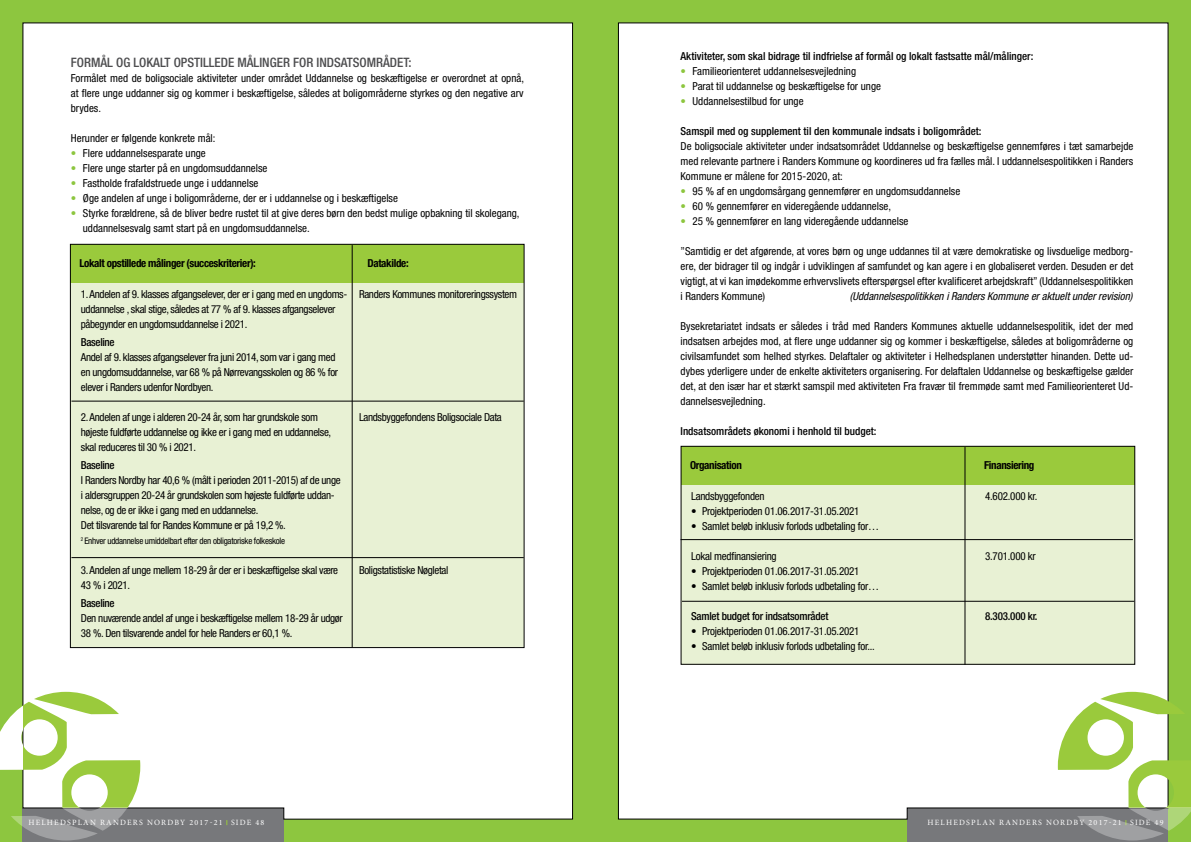
<style>
.page{position:relative;width:1191px;height:842px;background:#8dc63f}
.page>*{position:absolute;margin:0;border:0;box-sizing:border-box;transform-origin:0 0}
.t1{font:500 condensed 13px "Helvetica Neue";color:#4d4d4f}
.t2{font:condensed 11px/15px "Helvetica Neue";letter-spacing:-.02em;color:#000;text-align:justify}
.t3{font:condensed 11px "Helvetica Neue";color:#000}
.t4{font:500 condensed 11px "Helvetica Neue";color:#000}
.t5{font:700 condensed 11px "Helvetica Neue";letter-spacing:-.03em;color:#000}
.t6{font:italic condensed 11px "Helvetica Neue";color:#000}
.t7{font:500 condensed 11px "Helvetica Neue";letter-spacing:-.02em;color:#000}
.t8{font:500 condensed 11px "Helvetica Neue";letter-spacing:-.03em;color:#000}
.t9{font:condensed 9px "Helvetica Neue";letter-spacing:-.03em;color:#000}
.t10{font:8px "Minion Pro";letter-spacing:.15em;color:#fff}
.s1{color:#8dc63f}
</style>
<div class="page">
<div style="left:23px;top:808px;width:261px;height:34px;background:#77787b"></div>
<div style="left:907px;top:808px;width:261px;height:34px;background:#77787b"></div>
<div style="left:22px;top:22px;width:551px;height:798px;background:#fff"></div>
<div style="left:618px;top:22px;width:550px;height:798px;background:#fff"></div>
<svg style="left:0;top:692px;width:140px;height:148px"></svg>
<svg style="left:1057px;top:692px;width:134px;height:148px"></svg>
<div style="left:70px;top:282px;width:454px;height:365px;background:#e8f1d4"></div>
<div style="left:70px;top:244px;width:454px;height:39px;background:#9aca3c"></div>
<hr style="left:352px;top:245px;width:1px;height:402px;background:#000">
<hr style="left:71px;top:401px;width:453px;height:1px;background:#000">
<hr style="left:71px;top:557px;width:453px;height:1px;background:#000">
<div style="left:681px;top:484px;width:453px;height:181px;background:#e8f1d4"></div>
<div style="left:681px;top:446px;width:453px;height:39px;background:#9aca3c"></div>
<div style="left:680px;top:446px;width:455px;height:219px;border:1px solid #000"></div>
<hr style="left:964px;top:447px;width:1px;height:218px;background:#000">
<hr style="left:680px;top:539px;width:452px;height:1px;background:#000">
<hr style="left:682px;top:601px;width:452px;height:1px;background:#000">
<p class="t1" style="left:71px;top:55px;width:342px">FORMÅL OG LOKALT OPSTILLEDE MÅLINGER FOR INDSATSOMRÅDET:</p>
<p class="t2" style="left:71px;top:70px;width:454px">Formålet med de boligsociale aktiviteter under området Uddannelse og beskæftigelse er overordnet at opnå, at flere unge uddanner sig og kommer i beskæftigelse, således at boligområderne styrkes og den negative arv brydes.</p>
<p class="t3" style="left:71px;top:132px;width:146px">Herunder er følgende konkrete mål:</p>
<p class="t3" style="left:71px;top:147px;width:136px"><span class="s1">•</span> Flere uddannelsesparate unge</p>
<p class="t3" style="left:71px;top:162px;width:198px"><span class="s1">•</span> Flere unge starter på en ungdomsuddannelse</p>
<p class="t3" style="left:71px;top:177px;width:189px"><span class="s1">•</span> Fastholde frafaldstruede unge i uddannelse</p>
<p class="t3" style="left:71px;top:192px;width:328px"><span class="s1">•</span> Øge andelen af unge i boligområderne, der er i uddannelse og i beskæftigelse</p>
<p class="t3" style="left:71px;top:207px;width:450px"><span class="s1">•</span> Styrke forældrene, så de bliver bedre rustet til at give deres børn den bedst mulige opbakning til skolegang,</p>
<p class="t3" style="left:83px;top:222px;width:228px">uddannelsesvalg samt start på en ungdomsuddannelse.</p>
<p class="t5" style="left:79px;top:257px;width:178px">Lokalt opstillede målinger (succeskriterier):</p>
<p class="t5" style="left:367px;top:257px;width:43px">Datakilde:</p>
<p class="t2" style="left:81px;top:286px;width:438px">1. Andelen af 9. klasses afgangselever, der er i gang med en ungdoms- Randers Kommunes monitoreringssystem</p>
<p class="t2" style="left:81px;top:301px;width:256px">uddannelse , skal stige, således at 77 % af 9. klasses afgangselever</p>
<p class="t2" style="left:81px;top:316px;width:168px">påbegynder en ungdomsuddannelse i 2021.</p>
<p class="t8" style="left:81px;top:335px;width:35px">Baseline</p>
<p class="t2" style="left:81px;top:349px;width:256px">Andel af 9. klasses afgangselever fra juni 2014, som var i gang med</p>
<p class="t2" style="left:81px;top:364px;width:259px">en ungdomsuddannelse, var 68 % på Nørrevangsskolen og 86 % for</p>
<p class="t2" style="left:81px;top:379px;width:134px">elever i Randers udenfor Nordbyen.</p>
<p class="t2" style="left:81px;top:409px;width:239px">2. Andelen af unge i alderen 20-24 år, som har grundskole som</p>
<p class="t2" style="left:359px;top:409px;width:144px">Landsbyggefondens Boligsociale Data</p>
<p class="t2" style="left:81px;top:424px;width:252px">højeste fuldførte uddannelse og ikke er i gang med en uddannelse,</p>
<p class="t2" style="left:81px;top:439px;width:117px">skal reduceres til 30 % i 2021.</p>
<p class="t8" style="left:81px;top:458px;width:35px">Baseline</p>
<p class="t2" style="left:81px;top:472px;width:261px">I Randers Nordby har 40,6 % (målt i perioden 2011-2015) af de unge</p>
<p class="t2" style="left:81px;top:487px;width:255px">i aldersgruppen 20-24 år grundskolen som højeste fuldførte uddan-</p>
<p class="t2" style="left:81px;top:502px;width:179px">nelse, og de er ikke i gang med en uddannelse.</p>
<p class="t2" style="left:81px;top:517px;width:206px">Det tilsvarende tal for Randes Kommune er på 19,2 %.</p>
<p class="t9" style="left:81px;top:535px;width:206px"><sup>2</sup> Enhver uddannelse umiddelbart efter den obligatoriske folkeskole</p>
<p class="t2" style="left:81px;top:562px;width:259px">3. Andelen af unge mellem 18-29 år der er i beskæftigelse skal være</p>
<p class="t2" style="left:359px;top:562px;width:91px">Boligstatistiske Nøgletal</p>
<p class="t2" style="left:81px;top:577px;width:51px">43 % i 2021.</p>
<p class="t8" style="left:81px;top:596px;width:35px">Baseline</p>
<p class="t2" style="left:81px;top:610px;width:263px">Den nuværende andel af unge i beskæftigelse mellem 18-29 år udgør</p>
<p class="t2" style="left:81px;top:625px;width:213px">38 %. Den tilsvarende andel for hele Randers er 60,1 %.</p>
<p class="t4" style="left:680px;top:49px;width:354px">Aktiviteter, som skal bidrage til indfrielse af formål og lokalt fastsatte mål/målinger:</p>
<p class="t3" style="left:680px;top:64px;width:177px"><span class="s1">•</span> Familieorienteret uddannelsesvejledning</p>
<p class="t3" style="left:680px;top:79px;width:202px"><span class="s1">•</span> Parat til uddannelse og beskæftigelse for unge</p>
<p class="t3" style="left:680px;top:94px;width:124px"><span class="s1">•</span> Uddannelsestilbud for unge</p>
<p class="t4" style="left:680px;top:124px;width:302px">Samspil med og supplement til den kommunale indsats i boligområdet:</p>
<p class="t2" style="left:680px;top:138px;width:454px">De boligsociale aktiviteter under indsatsområdet Uddannelse og beskæftigelse gennemføres i tæt samarbejde med relevante partnere i Randers Kommune og koordineres ud fra fælles mål. I uddannelsespolitikken i Randers Kommune er målene for 2015-2020, at:</p>
<p class="t3" style="left:680px;top:184px;width:281px"><span class="s1">•</span> 95 % af en ungdomsårgang gennemfører en ungdomsuddannelse</p>
<p class="t3" style="left:680px;top:199px;width:212px"><span class="s1">•</span> 60 % gennemfører en videregående uddannelse,</p>
<p class="t3" style="left:680px;top:214px;width:229px"><span class="s1">•</span> 25 % gennemfører en lang videregående uddannelse</p>
<p class="t2" style="left:680px;top:243px;width:454px">”Samtidig er det afgørende, at vores børn og unge uddannes til at være demokratiske og livsduelige medborg&shy;ere, der bidrager til og indgår i udviklingen af samfundet og kan agere i en globaliseret verden. Desuden er det vigtigt, at vi kan imødekomme erhvervslivets efterspørgsel efter kvalificeret arbejdskraft” (Uddannelsespolitikken i Randers Kommune)</p>
<p class="t6" style="left:849px;top:289px;width:284px">(Uddannelsespolitikken i Randers Kommune er aktuelt under revision)</p>
<p class="t2" style="left:680px;top:318px;width:454px">Bysekretariatet indsats er således i tråd med Randers Kommunes aktuelle uddannelsespolitik, idet der med indsatsen arbejdes mod, at flere unge uddanner sig og kommer i beskæftigelse, således at boligområderne og civilsamfundet som helhed styrkes. Delaftaler og aktiviteter i Helhedsplanen understøtter hinanden. Dette ud&shy;dybes yderligere under de enkelte aktiviteters organisering. For delaftalen Uddannelse og beskæftigelse gælder det, at den især har et stærkt samspil med aktiviteten Fra fravær til fremmøde samt med Familieorienteret Ud&shy;dannelsesvejledning.</p>
<p class="t4" style="left:680px;top:424px;width:197px">Indsatsområdets økonomi i henhold til budget:</p>
<p class="t5" style="left:690px;top:459px;width:53px">Organisation</p>
<p class="t5" style="left:984px;top:459px;width:52px">Finansiering</p>
<p class="t2" style="left:691px;top:488px;width:75px">Landsbyggefonden</p>
<p class="t2" style="left:985px;top:488px;width:54px">4.602.000 kr.</p>
<p class="t2" style="left:691px;top:503px;width:170px">• Projektperioden 01.06.2017-31.05.2021</p>
<p class="t2" style="left:691px;top:518px;width:190px">• Samlet beløb inklusiv forlods udbetaling for…</p>
<p class="t2" style="left:691px;top:548px;width:87px">Lokal medfinansiering</p>
<p class="t2" style="left:985px;top:548px;width:52px">3.701.000 kr</p>
<p class="t2" style="left:691px;top:563px;width:170px">• Projektperioden 01.06.2017-31.05.2021</p>
<p class="t2" style="left:691px;top:578px;width:190px">• Samlet beløb inklusiv forlods udbetaling for…</p>
<p class="t7" style="left:691px;top:609px;width:139px">Samlet budget for indsatsområdet</p>
<p class="t4" style="left:985px;top:609px;width:54px">8.303.000 kr.</p>
<p class="t2" style="left:691px;top:623px;width:170px">• Projektperioden 01.06.2017-31.05.2021</p>
<p class="t2" style="left:691px;top:638px;width:185px">• Samlet beløb inklusiv forlods udbetaling for...</p>
<p class="t10" style="left:28px;top:817px;width:237px">HELHEDSPLAN RANDERS NORDBY 2017-21 SIDE 48</p>
<p class="t10" style="left:927px;top:817px;width:237px">HELHEDSPLAN RANDERS NORDBY 2017-21 SIDE 49</p>
</div>
